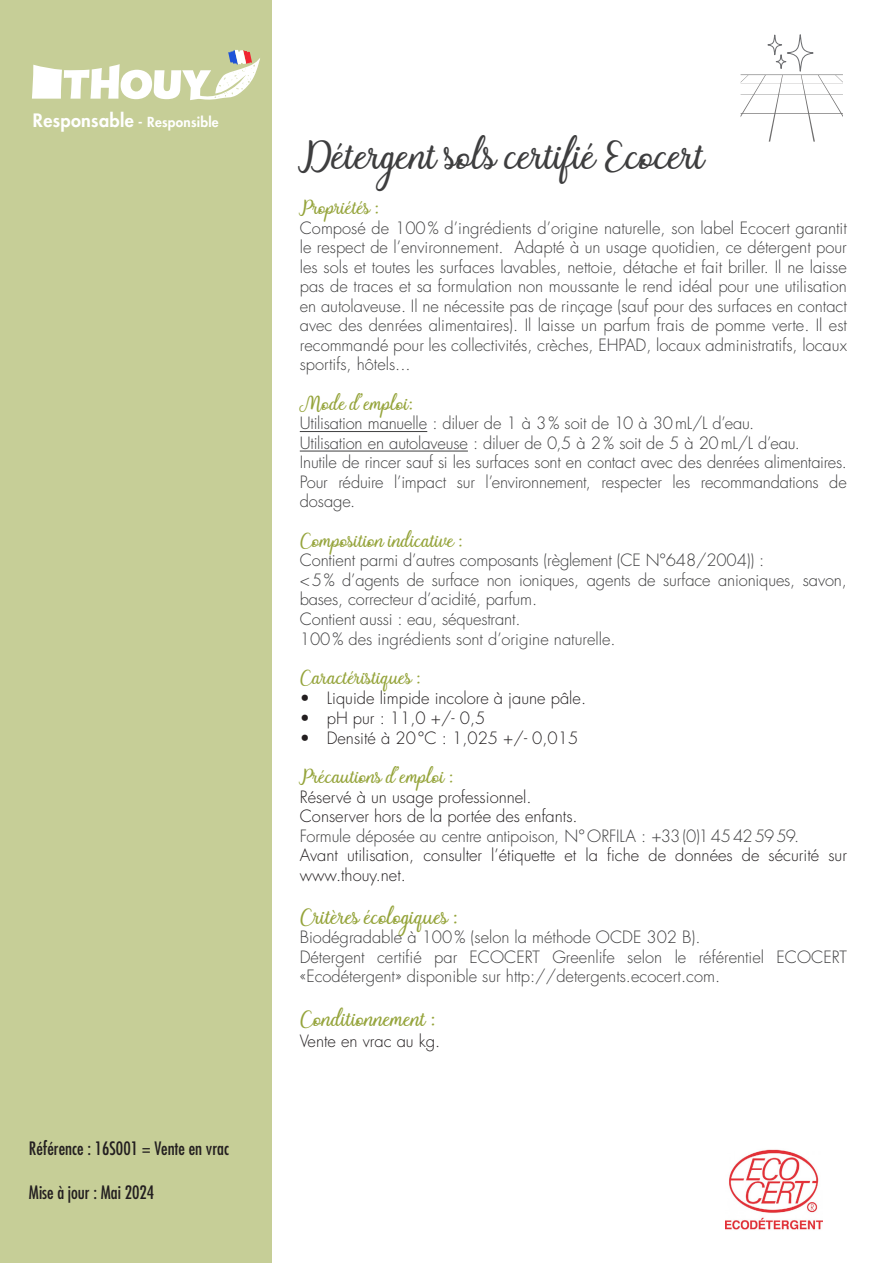
<style>
.page{position:relative;width:893px;height:1263px;background:#fff}
.page>*{position:absolute;margin:0;border:0;box-sizing:border-box;transform-origin:0 0}
.t1{font:33px "Charline";color:#3e3e3f}
.t2{font:condensed 18px "Futura LT";color:#231f20}
.t3{font:18px "Charline";color:#95a43b}
.t4{font:300 16.5px/19.5px "Futura LT";letter-spacing:-.005em;color:#3e3e3f}
.t5{font:300 16.5px/19.5px "Futura LT";color:#231f20}
.t6{font:16.5px "Charline";color:#95a43b}
.t7{font:800 13.5px "Futura LT";letter-spacing:.02em;color:#fff}
.s1{font-size:18px}
</style>
<div class="page">
<hr style="left:300px;top:431px;width:127px;height:1px;background:#3e3e3f">
<hr style="left:300px;top:451px;width:168px;height:1px;background:#3e3e3f">
<div style="left:0;top:0;width:272px;height:1263px;background:#c6ce97"></div>
<svg style="left:32px;top:50px;width:228px;height:50px"></svg>
<svg style="left:741px;top:34px;width:102px;height:108px"></svg>
<img style="left:725px;top:1149px;width:98px;height:81px">
<p class="t7" style="left:33px;top:113px;width:187px"><span class="s1">Responsable</span> - Responsible</p>
<p class="t2" style="left:29px;top:1138px;width:202px">Référence : 16S001 = Vente en vrac</p>
<p class="t2" style="left:29px;top:1181px;width:127px">Mise à jour : Mai 2024</p>
<p class="t1" style="left:300px;top:139px;width:406px">Détergent sols certifié Ecocert</p>
<p class="t6" style="left:300px;top:199px;width:80px">Propriétés :</p>
<p class="t4" style="left:300px;top:219px;width:549px;text-align:justify">Composé de 100% d’ingrédients d’origine naturelle, son label Ecocert garantit le respect de l’environnement. Adapté à un usage quotidien, ce détergent pour les sols et toutes les surfaces lavables, nettoie, détache et fait briller. Il ne laisse pas de traces et sa formulation non moussante le rend idéal pour une utilisation en autolaveuse. Il ne nécessite pas de rinçage (sauf pour des surfaces en contact avec des denrées alimentaires). Il laisse un parfum frais de pomme verte. Il est recommandé pour les collectivités, crèches, EHPAD, locaux administratifs, locaux sportifs, hôtels...</p>
<p class="t6" style="left:300px;top:395px;width:114px">Mode d’emploi:</p>
<p class="t4" style="left:300px;top:414px;width:456px">Utilisation manuelle : diluer de 1 à 3% soit de 10 à 30mL/L d’eau.</p>
<p class="t4" style="left:300px;top:434px;width:502px">Utilisation en autolaveuse : diluer de 0,5 à 2% soit de 5 à 20mL/L d’eau.</p>
<p class="t4" style="left:300px;top:453px;width:549px">Inutile de rincer sauf si les surfaces sont en contact avec des denrées alimentaires.</p>
<p class="t4" style="left:300px;top:473px;width:549px">Pour réduire l’impact sur l’environnement, respecter les recommandations de dosage.</p>
<p class="t6" style="left:300px;top:531px;width:164px">Composition indicative :</p>
<p class="t4" style="left:300px;top:551px;width:466px">Contient parmi d’autres composants (règlement (CE N°648/2004)) :</p>
<p class="t4" style="left:300px;top:570px;width:549px">&lt;5% d’agents de surface non ioniques, agents de surface anioniques, savon, bases, correcteur d’acidité, parfum.</p>
<p class="t4" style="left:300px;top:609px;width:222px">Contient aussi : eau, séquestrant.</p>
<p class="t4" style="left:300px;top:629px;width:317px">100% des ingrédients sont d’origine naturelle.</p>
<p class="t6" style="left:300px;top:669px;width:122px">Caractéristiques :</p>
<p class="t5" style="left:300px;top:689px;width:288px">• Liquide limpide incolore à jaune pâle.</p>
<p class="t5" style="left:300px;top:708px;width:187px">• pH pur : 11,0 +/- 0,5</p>
<p class="t5" style="left:300px;top:728px;width:280px">• Densité à 20°C : 1,025 +/- 0,015</p>
<p class="t6" style="left:300px;top:768px;width:155px">Précautions d’emploi :</p>
<p class="t5" style="left:300px;top:787px;width:233px">Réservé à un usage professionnel.</p>
<p class="t5" style="left:300px;top:807px;width:279px">Conserver hors de la portée des enfants.</p>
<p class="t4" style="left:300px;top:826px;width:501px">Formule déposée au centre antipoison, N°ORFILA : +33(0)145425959.</p>
<p class="t5" style="left:300px;top:846px;width:549px">Avant utilisation, consulter l’étiquette et la fiche de données de sécurité sur www.thouy.net.</p>
<p class="t3" style="left:300px;top:907px;width:159px">Critères écologiques :</p>
<p class="t4" style="left:300px;top:928px;width:402px">Biodégradable à 100% (selon la méthode OCDE 302 B).</p>
<p class="t4" style="left:300px;top:948px;width:549px">Détergent certifié par ECOCERT Greenlife selon le référentiel ECOCERT «Ecodétergent» disponible sur http://detergents.ecocert.com.</p>
<p class="t3" style="left:300px;top:1009px;width:137px">Conditionnement :</p>
<p class="t5" style="left:300px;top:1032px;width:142px">Vente en vrac au kg.</p>
</div>
